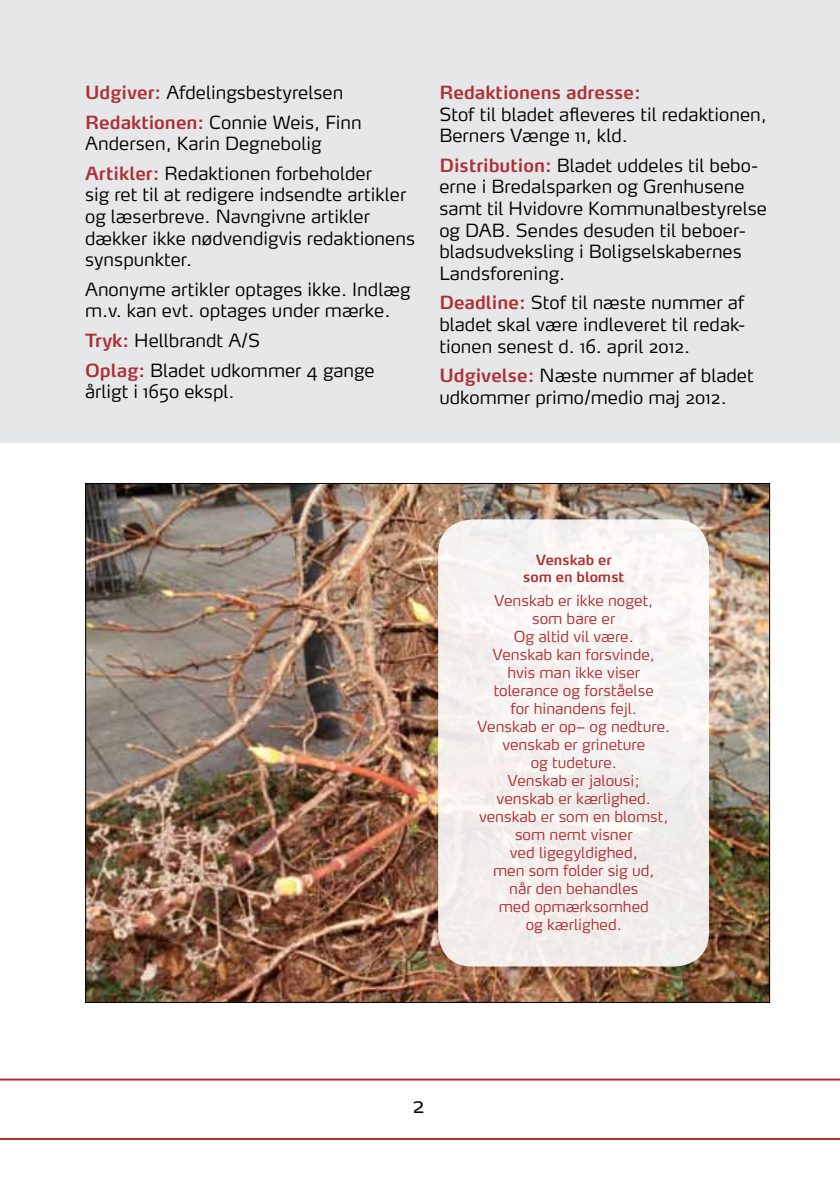
<style>
.page{position:relative;width:840px;height:1191px;background:#fff}
.page>*{position:absolute;margin:0;border:0;box-sizing:border-box;transform-origin:0 0}
.t1{font:300 22px "Max OT";color:#000}
.t2{font:300 18px/21.6px "Max OT";color:#000}
.t3{font:600 18px "Max OT";color:#ad3036}
.t4{font:300 15px/18px "Max OT";color:#ad3036;text-align:center}
.t5{font:600 14px/16.8px "Max OT";color:#ad3036;text-align:center}
.s1{font-weight:600;color:#ad3036}
</style>
<div class="page">
<div style="left:0;top:0;width:839px;height:442px;background:#e6e7e8"></div>
<hr style="left:0;top:1078px;width:839px;height:2px;background:#ad3036">
<hr style="left:0;top:1138px;width:839px;height:2px;background:#ad3036">
<img style="left:87px;top:485px;width:680px;height:516px">
<div style="left:438px;top:519px;width:270px;height:447px;background:#f5f1ee;border-radius:34px"></div>
<p class="t2" style="left:85px;top:79px;width:278px;line-height:29.6px"><span class="s1">Udgiver:</span> Afdelingsbestyrelsen<br><span class="s1">Redaktionen:</span> Connie Weis, Finn</p>
<p class="t2" style="left:85px;top:130px;width:288px;line-height:29.6px">Andersen, Karin Degnebolig<br><span class="s1">Artikler:</span> Redaktionen forbeholder</p>
<p class="t2" style="left:85px;top:185px;width:331px">sig ret til at redigere indsendte artikler og læserbreve. Navngivne artikler dækker ikke nødvendigvis redaktionens synspunkter.</p>
<p class="t2" style="left:85px;top:280px;width:327px">Anonyme artikler optages ikke. Indlæg m.v. kan evt. optages under mærke.</p>
<p class="t2" style="left:85px;top:327px;width:291px;line-height:29.6px"><span class="s1">Tryk:</span> Hellbrandt A/S<br><span class="s1">Oplag:</span> Bladet udkommer 4 gange</p>
<p class="t2" style="left:85px;top:382px;width:151px">årligt i 1650 ekspl.</p>
<p class="t3" style="left:439px;top:81px;width:203px">Redaktionens adresse:</p>
<p class="t2" style="left:439px;top:104px;width:329px">Stof til bladet afleveres til redaktionen,<br>Berners Vænge 11, kld.</p>
<p class="t2" style="left:439px;top:156px;width:329px"><span class="s1">Distribution:</span> Bladet uddeles til bebo&shy;erne i Bredalsparken og Grenhusene samt til Hvidovre Kommunalbestyrelse og DAB. Sendes desuden til beboer&shy;bladsudveksling i Boligselskabernes Landsforening.</p>
<p class="t2" style="left:439px;top:293px;width:307px;text-align:justify"><span class="s1">Deadline:</span> Stof til næste nummer af bladet skal være indleveret til redak&shy;tionen senest d. 16. april 2012.</p>
<p class="t2" style="left:439px;top:366px;width:316px"><span class="s1">Udgivelse:</span> Næste nummer af bladet udkommer primo/medio maj 2012.</p>
<p class="t5" style="left:523px;top:552px;width:103px">Venskab er som en blomst</p>
<p class="t4" style="left:477px;top:592px;width:194px">Venskab er ikke noget, som bare er<br>Og altid vil være.<br>Venskab kan forsvinde, hvis man ikke viser tolerance og forståelse<br>for hinandens fejl.<br>Venskab er op– og nedture. venskab er grineture<br>og tudeture.<br>Venskab er jalousi; venskab er kærlighed. venskab er som en blomst, som nemt visner<br>ved ligegyldighed,<br>men som folder sig ud,<br>når den behandles<br>med opmærksomhed<br>og kærlighed.</p>
<p class="t1" style="left:412px;top:1090px;width:14px">2</p>
</div>
